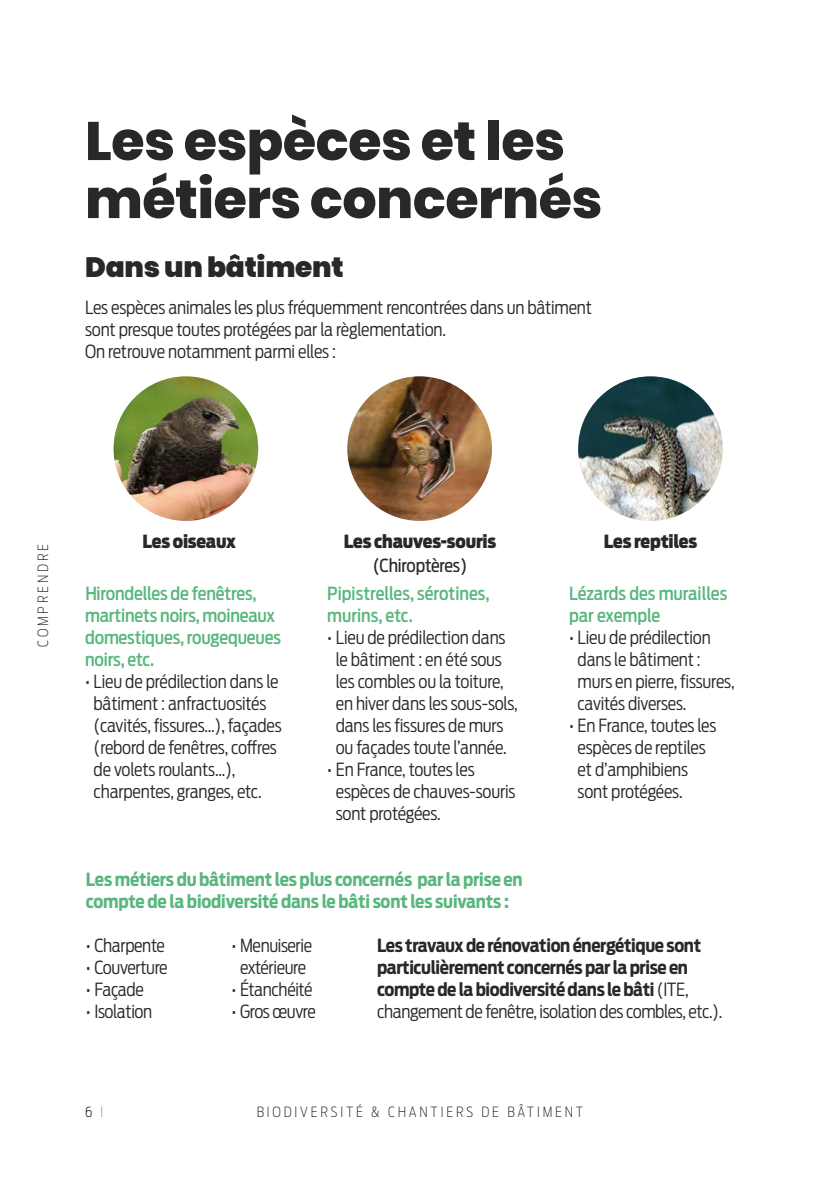
<style>
.page{position:relative;width:840px;height:1191px;background:#fff}
.page>*{position:absolute;margin:0;border:0;box-sizing:border-box;transform-origin:0 0}
.t1{font:800 54px/58px "Poppins";letter-spacing:-.01em;color:#282827}
.t2{font:900 28px "Poppins";letter-spacing:-.01em;color:#282827}
.t3{font:300 18px/22px "Antenna Cond";letter-spacing:-.01em;color:#282827}
.t4{font:700 18px/22px "Antenna Cond";letter-spacing:-.02em;color:#282827}
.t5{font:500 18px/22px "Antenna Cond";letter-spacing:-.01em;color:#59b67e}
.t6{font:700 18px/22px "Antenna Cond";letter-spacing:-.01em;color:#59b67e}
.t7{font:900 18px "Antenna Cond";letter-spacing:-.01em;color:#282827}
.t8{font:18px "Antenna Cond";letter-spacing:-.01em;color:#282827}
.t9{font:200 14px "Antenna Cond";letter-spacing:.2em;color:#282827}
.t10{font:200 14px "Antenna Cond";color:#000}
.s1{font-weight:300}
.s2{color:#4ab277}
</style>
<div class="page">
<img style="left:113px;top:376px;width:145px;height:145px;border-radius:72px">
<img style="left:577px;top:376px;width:145px;height:145px;border-radius:72px">
<img style="left:347px;top:376px;width:144px;height:145px;border-radius:72px">
<h1 class="t1" style="left:85px;top:112px;width:518px">Les espèces et les métiers concernés</h1>
<h2 class="t2" style="left:85px;top:251px;width:260px">Dans un bâtiment</h2>
<p class="t3" style="left:85px;top:297px;width:508px">Les espèces animales les plus fréquemment rencontrées dans un bâtiment sont presque toutes protégées par la règlementation.<br>On retrouve notamment parmi elles :</p>
<p class="t9" style="left:35px;top:647px;width:104px;rotate:-90deg">COMPRENDRE</p>
<p class="t7" style="left:142px;top:531px;width:95px">Les oiseaux</p>
<p class="t5" style="left:85px;top:583px;width:197px">Hirondelles de fenêtres, martinets noirs, moineaux domestiques, rougequeues noirs, etc.</p>
<p class="t3" style="left:94px;top:671px;width:189px;text-indent:-8px">• Lieu de prédilection dans le bâtiment : anfractuosités (cavités, fissures…), façades (rebord de fenêtres, coffres de volets roulants…), charpentes, granges, etc.</p>
<p class="t7" style="left:343px;top:531px;width:154px">Les chauves-souris</p>
<p class="t8" style="left:372px;top:555px;width:96px">(Chiroptères)</p>
<p class="t5" style="left:327px;top:583px;width:164px">Pipistrelles, sérotines, murins, etc.</p>
<p class="t3" style="left:335px;top:627px;width:183px;text-indent:-8px">• Lieu de prédilection dans le bâtiment : en été sous les combles ou la toiture, en hiver dans les sous-sols, dans les fissures de murs ou façades toute l’année.</p>
<p class="t3" style="left:335px;top:758px;width:181px;text-indent:-8px">• En France, toutes les espèces de chauves-souris sont protégées.</p>
<p class="t7" style="left:603px;top:531px;width:95px">Les reptiles</p>
<p class="t5" style="left:568px;top:583px;width:160px">Lézards des murailles par exemple</p>
<p class="t3" style="left:577px;top:627px;width:158px;text-indent:-8px">• Lieu de prédilection dans le bâtiment : murs en pierre, fissures, cavités diverses.</p>
<p class="t3" style="left:577px;top:714px;width:140px;text-indent:-8px">• En France, toutes les espèces de reptiles et d’amphibiens sont protégées.</p>
<p class="t6" style="left:86px;top:869px;width:438px">Les métiers du bâtiment les plus concernés par la prise en compte de la biodiversité dans le bâti sont les suivants :</p>
<p class="t3" style="left:86px;top:935px;width:80px">• Charpente</p>
<p class="t3" style="left:86px;top:957px;width:83px">• Couverture</p>
<p class="t3" style="left:86px;top:979px;width:59px">• Façade</p>
<p class="t3" style="left:86px;top:1000px;width:68px">• Isolation</p>
<p class="t4" style="left:377px;top:934px;width:346px">Les travaux de rénovation énergétique sont particulièrement concernés par la prise en compte de la biodiversité dans le bâti <span class="s1">(ITE, changement de fenêtre, isolation des combles, etc.).</span></p>
<p class="t3" style="left:231px;top:934px;width:82px;text-align:center">• Menuiserie extérieure</p>
<p class="t3" style="left:231px;top:978px;width:82px">• Étanchéité</p>
<p class="t3" style="left:231px;top:1000px;width:86px">• Gros œuvre</p>
<p class="t10" style="left:85px;top:1103px;width:20px">6 <span class="s2">I</span></p>
<p class="t9" style="left:256px;top:1103px;width:328px">BIODIVERSITÉ &amp; CHANTIERS DE BÂTIMENT</p>
</div>
